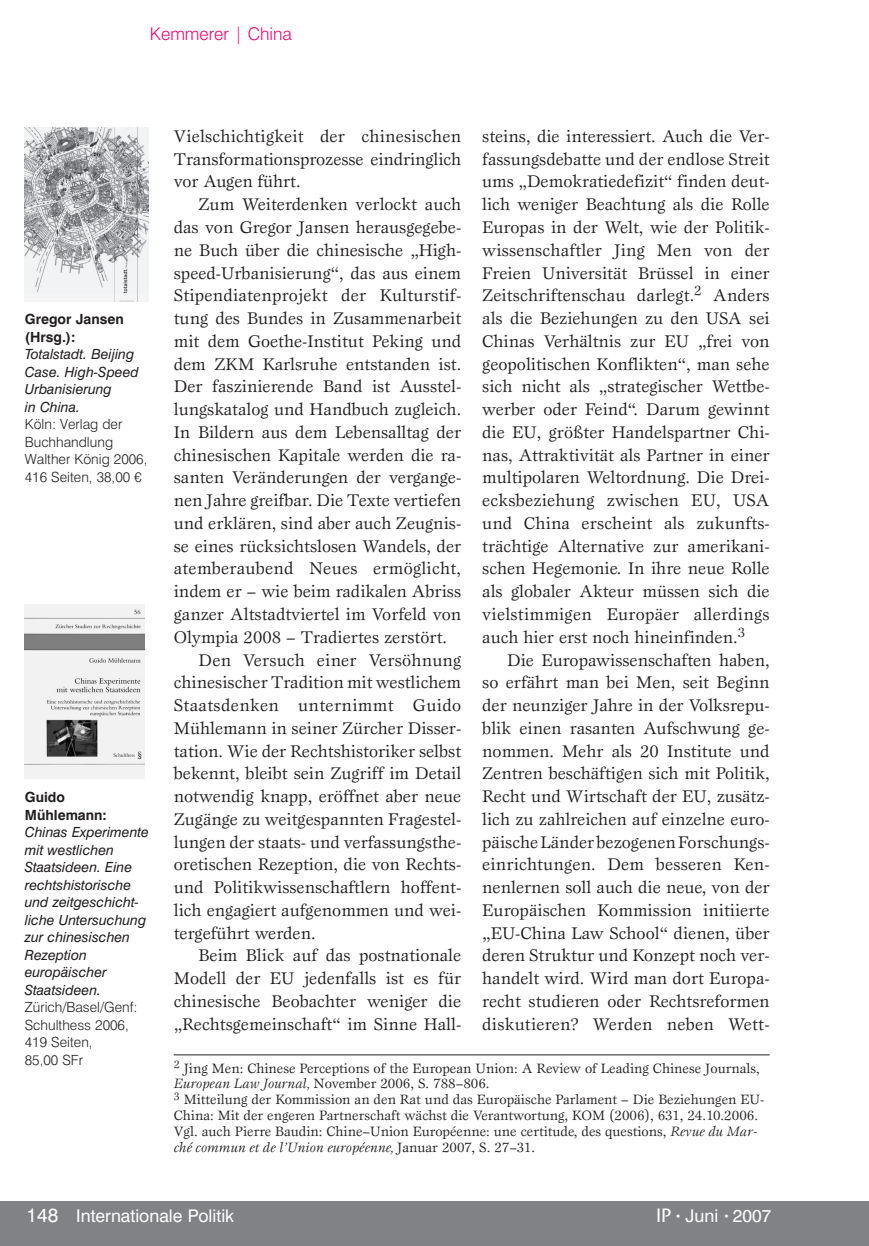
<style>
.page{position:relative;width:869px;height:1246px;background:#fff}
.page>*{position:absolute;margin:0;border:0;box-sizing:border-box;transform-origin:0 0}
.t1{font:17.5px/22.8px "Esprit";color:#231f20;text-align:justify}
.t2{font:17.5px "Swiss 721 BT";color:#fff}
.t3{font:17.5px "Esprit";letter-spacing:.02em;color:#231f20}
.t4{font:300 17.5px "Swiss 721 BT";color:#ed0372}
.t5{font:14px/15.8px "Esprit";color:#231f20}
.t6{font:italic 14px/17.5px "Swiss 721 BT";color:#231f20}
.t7{font:300 14px/17.5px "Swiss 721 BT";color:#231f20}
.t8{font:700 14px/17.5px "Swiss 721 BT";color:#231f20}
.s1{font-style:italic}
.s2{font-size:19.25px}
.s3{font-family:"ITC Stone Sans";font-weight:500;font-size:19.25px}
.s4{font-size:10.5px}
</style>
<div class="page">
<div style="left:0;top:1200px;width:868px;height:45px;background:#808285"></div>
<hr style="left:174px;top:1054px;width:595px;height:1px;background:#231f20">
<img style="left:25px;top:127px;width:124px;height:174px">
<img style="left:25px;top:604px;width:119px;height:174px">
<p class="t4" style="left:150px;top:23px;width:143px">Kemmerer | China</p>
<p class="t8" style="left:25px;top:310px;width:100px">Gregor Jansen (Hrsg.):</p>
<p class="t6" style="left:25px;top:345px;width:115px">Totalstadt. Beijing<br>Case. High-Speed<br>Urbanisierung<br>in China.</p>
<p class="t7" style="left:25px;top:415px;width:124px">Köln: Verlag der<br>Buchhandlung<br>Walther König 2006,<br>416 Seiten, 38,00 €</p>
<p class="t8" style="left:25px;top:788px;width:83px">Guido<br>Mühlemann:</p>
<p class="t6" style="left:25px;top:823px;width:125px">Chinas Experimente mit westlichen<br>Staatsideen. Eine rechtshistorische und zeitgeschicht&shy;liche Untersuchung zur chinesischen<br>Rezeption europäischer<br>Staatsideen.</p>
<p class="t7" style="left:25px;top:998px;width:114px">Zürich/Basel/Genf:<br>Schulthess 2006,<br>419 Seiten,<br>85,00 SFr</p>
<p class="t1" style="left:174px;top:124px;width:289px">Vielschichtigkeit der chinesischen Transformationsprozesse eindringlich vor Augen führt.</p>
<p class="t1" style="left:198px;top:193px;width:264px">Zum Weiterdenken verlockt auch</p>
<p class="t1" style="left:174px;top:215px;width:289px">das von Gregor Jansen herausgegebe-</p>
<p class="t1" style="left:174px;top:238px;width:289px">ne Buch über die chinesische „High-</p>
<p class="t1" style="left:174px;top:261px;width:289px">speed-Urbanisierung“, das aus einem</p>
<p class="t1" style="left:174px;top:284px;width:289px">Stipendiatenprojekt der Kulturstif-</p>
<p class="t1" style="left:174px;top:306px;width:289px">tung des Bundes in Zusammenarbeit</p>
<p class="t1" style="left:174px;top:329px;width:289px">mit dem Goethe-Institut Peking und</p>
<p class="t1" style="left:174px;top:352px;width:289px">dem ZKM Karlsruhe entstanden ist.</p>
<p class="t1" style="left:174px;top:375px;width:289px">Der faszinierende Band ist Ausstel-</p>
<p class="t1" style="left:174px;top:397px;width:289px">lungskatalog und Handbuch zugleich.</p>
<p class="t1" style="left:174px;top:420px;width:289px">In Bildern aus dem Lebensalltag der</p>
<p class="t1" style="left:174px;top:443px;width:289px">chinesischen Kapitale werden die ra-</p>
<p class="t1" style="left:174px;top:466px;width:289px">santen Veränderungen der vergange-</p>
<p class="t1" style="left:174px;top:488px;width:289px">nen Jahre greifbar. Die Texte vertiefen</p>
<p class="t1" style="left:174px;top:511px;width:289px">und erklären, sind aber auch Zeugnis-</p>
<p class="t1" style="left:174px;top:534px;width:289px">se eines rücksichtslosen Wandels, der</p>
<p class="t1" style="left:174px;top:557px;width:289px">atemberaubend Neues ermöglicht,</p>
<p class="t1" style="left:174px;top:579px;width:289px">indem er – wie beim radikalen Abriss</p>
<p class="t1" style="left:174px;top:602px;width:289px">ganzer Altstadtviertel im Vorfeld von</p>
<p class="t1" style="left:174px;top:625px;width:274px">Olympia 2008 – Tradiertes zerstört.</p>
<p class="t1" style="left:198px;top:648px;width:264px">Den Versuch einer Versöhnung</p>
<p class="t1" style="left:174px;top:670px;width:289px">chinesischer Tradition mit westlichem</p>
<p class="t3" style="left:174px;top:694px;width:289px">Staatsdenken unternimmt Guido</p>
<p class="t1" style="left:174px;top:716px;width:289px">Mühlemann in seiner Zürcher Disser-</p>
<p class="t1" style="left:174px;top:739px;width:289px">tation. Wie der Rechtshistoriker selbst</p>
<p class="t1" style="left:174px;top:761px;width:289px">bekennt, bleibt sein Zugriff im Detail</p>
<p class="t1" style="left:174px;top:784px;width:289px">notwendig knapp, eröffnet aber neue</p>
<p class="t1" style="left:174px;top:807px;width:289px">Zugänge zu weitgespannten Fragestel-</p>
<p class="t1" style="left:174px;top:830px;width:289px">lungen der staats- und verfassungsthe-</p>
<p class="t1" style="left:174px;top:852px;width:289px">oretischen Rezeption, die von Rechts-</p>
<p class="t1" style="left:174px;top:875px;width:289px">und Politikwissenschaftlern hoffent-</p>
<p class="t1" style="left:174px;top:898px;width:289px">lich engagiert aufgenommen und wei-</p>
<p class="t1" style="left:174px;top:921px;width:143px">tergeführt werden.</p>
<p class="t1" style="left:198px;top:943px;width:264px">Beim Blick auf das postnationale</p>
<p class="t1" style="left:174px;top:966px;width:289px">Modell der EU jedenfalls ist es für</p>
<p class="t1" style="left:174px;top:989px;width:289px">chinesische Beobachter weniger die</p>
<p class="t1" style="left:174px;top:1012px;width:289px">„Rechtsgemeinschaft“ im Sinne Hall-</p>
<p class="t1" style="left:482px;top:124px;width:289px">steins, die interessiert. Auch die Ver&shy;fassungsdebatte und der endlose Streit ums „Demokratiedefizit“ finden deut&shy;lich weniger Beachtung als die Rolle Europas in der Welt, wie der Politik&shy;wissenschaftler Jing Men von der Freien Universität Brüssel in einer Zeitschriftenschau darlegt.<sup>2</sup> Anders als die Beziehungen zu den USA sei Chinas Verhältnis zur EU „frei von geopolitischen Konflikten“, man sehe sich nicht als „strategischer Wettbe&shy;werber oder Feind“. Darum gewinnt die EU, größter Handelspartner Chi&shy;nas, Attraktivität als Partner in einer multipolaren Weltordnung. Die Drei&shy;ecksbeziehung zwischen EU, USA und China erscheint als zukunfts&shy;trächtige Alternative zur amerikani&shy;schen Hegemonie. In ihre neue Rolle als globaler Akteur müssen sich die vielstimmigen Europäer allerdings auch hier erst noch hineinfinden.<sup>3</sup></p>
<p class="t1" style="left:482px;top:648px;width:289px;text-indent:25px">Die Europawissenschaften haben, so erfährt man bei Men, seit Beginn der neunziger Jahre in der Volksrepu&shy;blik einen rasanten Aufschwung ge&shy;nommen. Mehr als 20 Institute und Zentren beschäftigen sich mit Politik, Recht und Wirtschaft der EU, zusätz&shy;lich zu zahlreichen auf einzelne euro&shy;päische Länder bezogenen Forschungs&shy;einrichtungen. Dem besseren Ken&shy;nenlernen soll auch die neue, von der Europäischen Kommission initiierte „EU-China Law School“ dienen, über deren Struktur und Konzept noch ver&shy;handelt wird. Wird man dort Europa&shy;recht studieren oder Rechtsreformen diskutieren? Werden neben Wett-</p>
<p class="t5" style="left:174px;top:1059px;width:591px"><sup>2</sup> Jing Men: Chinese Perceptions of the European Union: A Review of Leading Chinese Journals, <span class="s1">European Law Journal,</span> November 2006, S. 788–806.<br><sup>3</sup> Mitteilung der Kommission an den Rat und das Europäische Parlament – Die Beziehungen EU-China: Mit der engeren Partnerschaft wächst die Verantwortung, KOM (2006), 631, 24.10.2006.<br>Vgl. auch Pierre Baudin: Chine–Union Européenne: une certitude, des questions, <span class="s1">Revue du Mar&shy;ché commun et de l’Union européenne,</span> Januar 2007, S. 27–31.</p>
<p class="t2" style="left:27px;top:1204px;width:209px"><span class="s2">148</span> Internationale Politik</p>
<p class="t2" style="left:655px;top:1204px;width:117px"><span class="s3">IP</span> <span class="s4">•</span> Juni <span class="s4">•</span> 2007</p>
</div>
